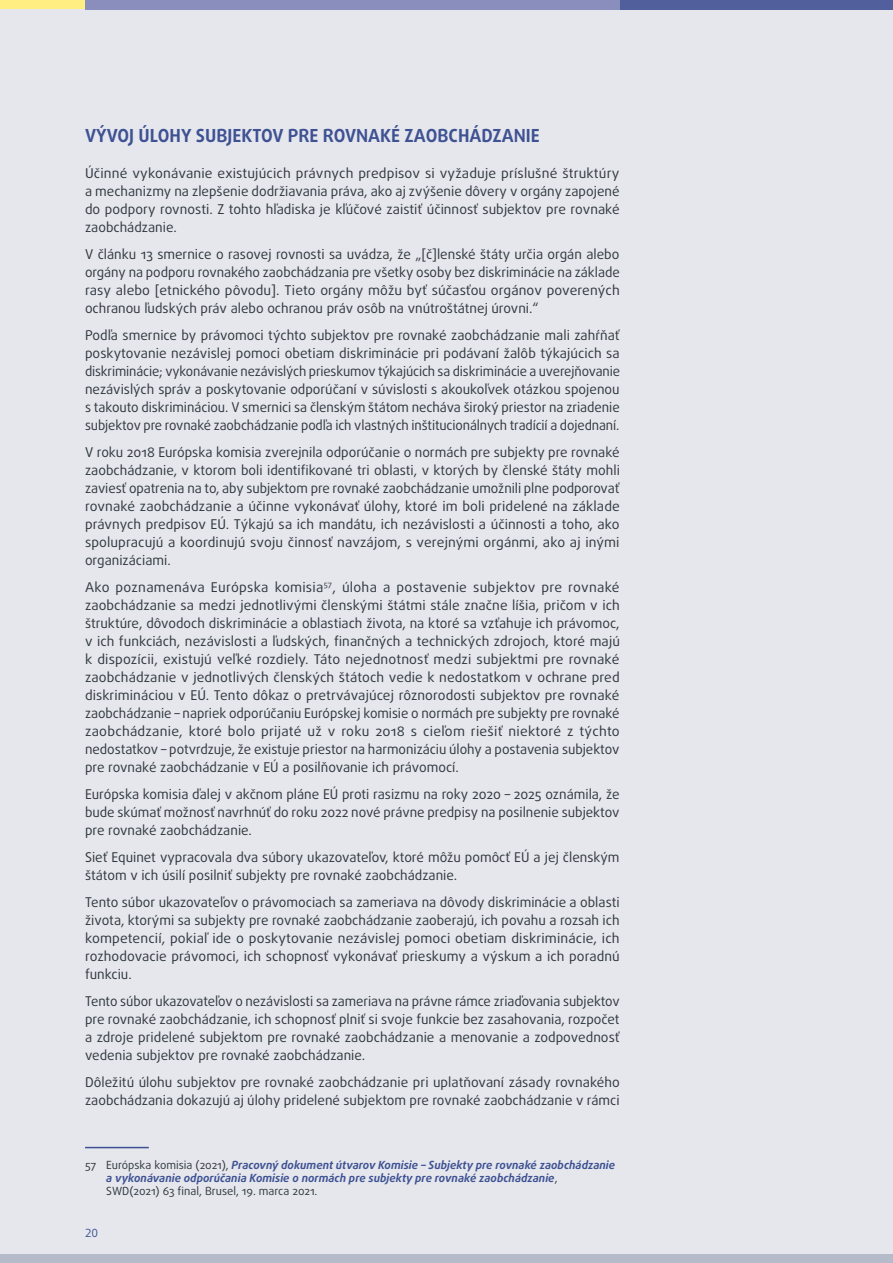
<style>
.page{position:relative;width:893px;height:1263px;background:#fff}
.page>*{position:absolute;margin:0;border:0;box-sizing:border-box;transform-origin:0 0}
.TITLE_2{font:700 18px "Daxline Pro";color:#3e5293}
.BODYTEXT{font:13.5px/18px "Daxline Pro";color:#2f383f;text-align:justify}
.endnotes{font:italic 700 11.25px/12.8px "Daxline Pro";color:#3e5293}
.t1{font:11.25px "Daxline Pro";color:#3e5293}
.s1{font-weight:400;font-style:normal;color:#2f383f}
</style>
<div class="page">
<div style="left:0;top:9px;width:893px;height:1249px;background:#e6e7ed"></div>
<div style="left:0;top:1254px;width:893px;height:9px;background:#b6bbca"></div>
<div style="left:393px;top:0;width:500px;height:10px;background:#51609d"></div>
<div style="left:85px;top:0;width:535px;height:10px;background:#8a8ebc"></div>
<div style="left:0;top:0;width:85px;height:9px;background:#ffee81"></div>
<hr style="left:85px;top:1147px;width:64px;height:1px;background:#3e5293">
<h2 class="TITLE_2" style="left:85px;top:123px;width:456px">VÝVOJ ÚLOHY SUBJEKTOV PRE ROVNAKÉ ZAOBCHÁDZANIE</h2>
<p class="BODYTEXT" style="left:85px;top:164px;width:536px">Účinné vykonávanie existujúcich právnych predpisov si vyžaduje príslušné štruktúry a mechanizmy na zlepšenie dodržiavania práva, ako aj zvýšenie dôvery v orgány zapojené do podpory rovnosti. Z tohto hľadiska je kľúčové zaistiť účinnosť subjektov pre rovnaké zaobchádzanie.</p>
<p class="BODYTEXT" style="left:85px;top:245px;width:536px">V článku 13 smernice o rasovej rovnosti sa uvádza, že „[č]lenské štáty určia orgán alebo orgány na podporu rovnakého zaobchádzania pre všetky osoby bez diskriminácie na základe rasy alebo [etnického pôvodu]. Tieto orgány môžu byť súčasťou orgánov poverených ochranou ľudských práv alebo ochranou práv osôb na vnútroštátnej úrovni.“</p>
<p class="BODYTEXT" style="left:85px;top:326px;width:536px">Podľa smernice by právomoci týchto subjektov pre rovnaké zaobchádzanie mali zahŕňať poskytovanie nezávislej pomoci obetiam diskriminácie pri podávaní žalôb týkajúcich sa diskriminácie; vykonávanie nezávislých prieskumov týkajúcich sa diskriminácie a uverejňovanie nezávislých správ a poskytovanie odporúčaní v súvislosti s akoukoľvek otázkou spojenou s takouto diskrimináciou. V smernici sa členským štátom necháva široký priestor na zriadenie subjektov pre rovnaké zaobchádzanie podľa ich vlastných inštitucionálnych tradícií a dojednaní.</p>
<p class="BODYTEXT" style="left:85px;top:443px;width:536px">V roku 2018 Európska komisia zverejnila odporúčanie o normách pre subjekty pre rovnaké zaobchádzanie, v ktorom boli identifikované tri oblasti, v ktorých by členské štáty mohli zaviesť opatrenia na to, aby subjektom pre rovnaké zaobchádzanie umožnili plne podporovať rovnaké zaobchádzanie a účinne vykonávať úlohy, ktoré im boli pridelené na základe právnych predpisov EÚ. Týkajú sa ich mandátu, ich nezávislosti a účinnosti a toho, ako spolupracujú a koordinujú svoju činnosť navzájom, s verejnými orgánmi, ako aj inými organizáciami.</p>
<p class="BODYTEXT" style="left:85px;top:578px;width:536px">Ako poznamenáva Európska komisia<sup>57</sup>, úloha a postavenie subjektov pre rovnaké zaobchádzanie sa medzi jednotlivými členskými štátmi stále značne líšia, pričom v ich štruktúre, dôvodoch diskriminácie a oblastiach života, na ktoré sa vzťahuje ich právomoc, v ich funkciách, nezávislosti a ľudských, finančných a technických zdrojoch, ktoré majú k dispozícii, existujú veľké rozdiely. Táto nejednotnosť medzi subjektmi pre rovnaké zaobchádzanie v jednotlivých členských štátoch vedie k nedostatkom v ochrane pred diskrimináciou v EÚ. Tento dôkaz o pretrvávajúcej rôznorodosti subjektov pre rovnaké zaobchádzanie – napriek odporúčaniu Európskej komisie o normách pre subjekty pre rovnaké zaobchádzanie, ktoré bolo prijaté už v roku 2018 s cieľom riešiť niektoré z týchto nedostatkov – potvrdzuje, že existuje priestor na harmonizáciu úlohy a postavenia subjektov pre rovnaké zaobchádzanie v EÚ a posilňovanie ich právomocí.</p>
<p class="BODYTEXT" style="left:85px;top:785px;width:536px">Európska komisia ďalej v akčnom pláne EÚ proti rasizmu na roky 2020 – 2025 oznámila, že bude skúmať možnosť navrhnúť do roku 2022 nové právne predpisy na posilnenie subjektov pre rovnaké zaobchádzanie.</p>
<p class="BODYTEXT" style="left:85px;top:848px;width:536px">Sieť Equinet vypracovala dva súbory ukazovateľov, ktoré môžu pomôcť EÚ a jej členským štátom v ich úsilí posilniť subjekty pre rovnaké zaobchádzanie.</p>
<p class="BODYTEXT" style="left:85px;top:893px;width:536px">Tento súbor ukazovateľov o právomociach sa zameriava na dôvody diskriminácie a oblasti života, ktorými sa subjekty pre rovnaké zaobchádzanie zaoberajú, ich povahu a rozsah ich kompetencií, pokiaľ ide o poskytovanie nezávislej pomoci obetiam diskriminácie, ich rozhodovacie právomoci, ich schopnosť vykonávať prieskumy a výskum a ich poradnú funkciu.</p>
<p class="BODYTEXT" style="left:85px;top:992px;width:536px">Tento súbor ukazovateľov o nezávislosti sa zameriava na právne rámce zriaďovania subjektov pre rovnaké zaobchádzanie, ich schopnosť plniť si svoje funkcie bez zasahovania, rozpočet a zdroje pridelené subjektom pre rovnaké zaobchádzanie a menovanie a zodpovednosť vedenia subjektov pre rovnaké zaobchádzanie.</p>
<p class="BODYTEXT" style="left:85px;top:1073px;width:536px">Dôležitú úlohu subjektov pre rovnaké zaobchádzanie pri uplatňovaní zásady rovnakého zaobchádzania dokazujú aj úlohy pridelené subjektom pre rovnaké zaobchádzanie v rámci</p>
<p class="endnotes" style="left:106px;top:1159px;width:510px;text-indent:-21px"><span class="s1">57 Európska komisia (2021),</span> Pracovný dokument útvarov Komisie – Subjekty pre rovnaké zaobchádzanie a vykonávanie odporúčania Komisie o normách pre subjekty pre rovnaké zaobchádzanie<span class="s1">,<br>SWD(2021) 63 final, Brusel, 19. marca 2021.</span></p>
<p class="t1" style="left:85px;top:1225px;width:14px">20</p>
</div>
